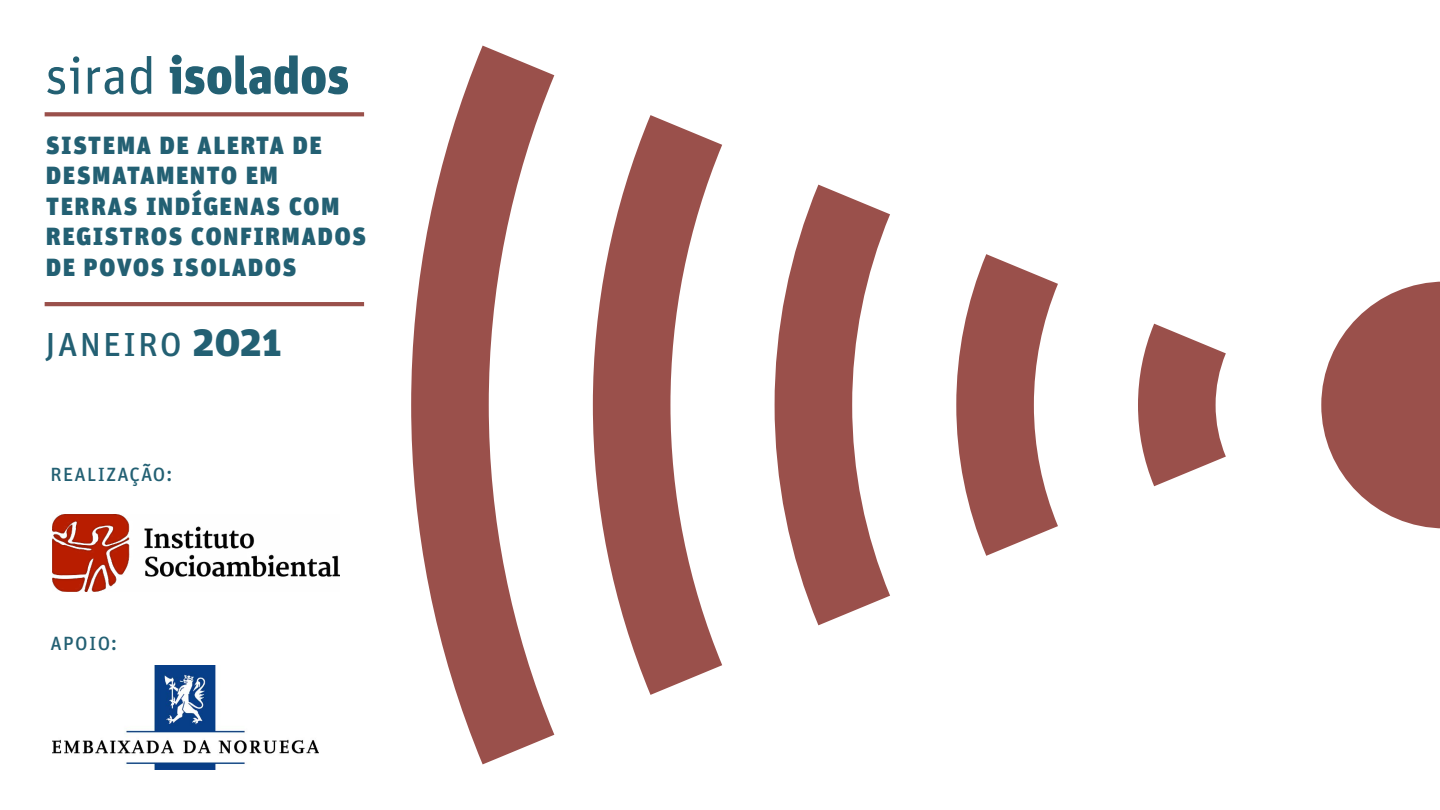
<style>
.page{position:relative;width:1440px;height:810px;background:#fff}
.page>*{position:absolute;margin:0;border:0;box-sizing:border-box;transform-origin:0 0}
.t1{font:900 52.12px "Unit Pro";color:#236073}
.t2{font:41.1px "Unit Pro";color:#236073}
.t3{font:900 30.53px/30.5px "Unit Pro";color:#236073}
.t4{font:23.62px "Unit Pro";color:#236073}
.s1{font-weight:400}
.s2{font-weight:900}
</style>
<div class="page">
<hr style="left:45px;top:302px;width:319px;height:4px;background:#9a504b">
<svg style="left:45px;top:112px;width:319px;height:4px"></svg>
<img style="left:53px;top:665px;width:266px;height:104px">
<img style="left:53px;top:514px;width:286px;height:77px">
<svg style="left:411px;top:46px;width:143px;height:718px;fill:#9a504b"></svg>
<svg style="left:593px;top:115px;width:129px;height:580px;fill:#9a504b"></svg>
<svg style="left:775px;top:185px;width:115px;height:440px;fill:#9a504b"></svg>
<svg style="left:956px;top:254px;width:102px;height:302px"></svg>
<svg style="left:1138px;top:324px;width:88px;height:162px"></svg>
<svg style="left:1321px;top:282px;width:119px;height:246px"></svg>
<h1 class="t1" style="left:45px;top:36px;width:306px"><span class="s1">sirad</span> isolados</h1>
<p class="t3" style="left:45px;top:126px;width:323px">sistema de alerta de desmatamento em terras indígenas com registros confirmados de povos isolados</p>
<h2 class="t2" style="left:45px;top:313px;width:239px">janeiro <span class="s2">2021</span></h2>
<p class="t4" style="left:50px;top:456px;width:124px">realização:</p>
<p class="t4" style="left:50px;top:626px;width:69px">apoio:</p>
</div>
